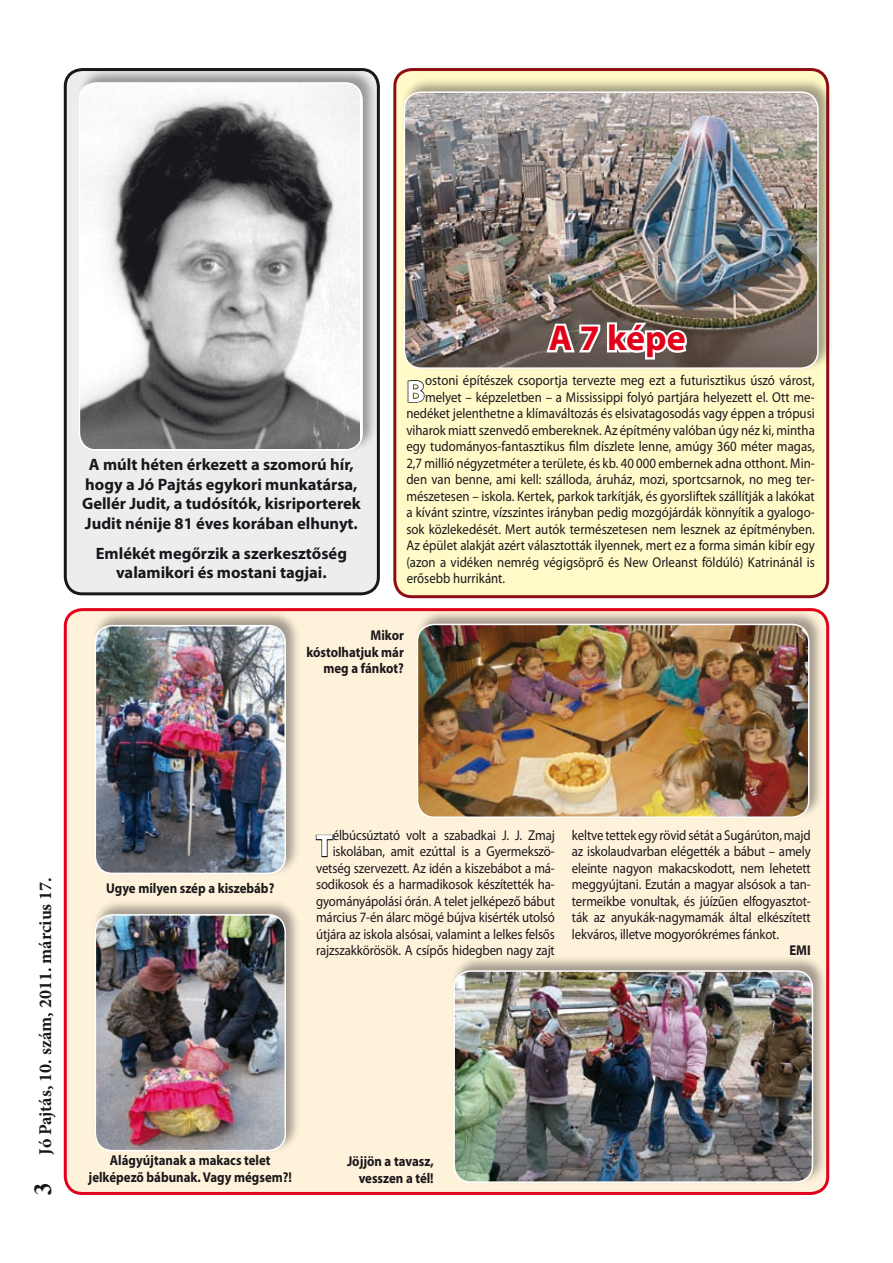
<style>
.page{position:relative;width:893px;height:1263px;background:#fff}
.page>*{position:absolute;margin:0;border:0;box-sizing:border-box;transform-origin:0 0}
.t1{font:700 36px "Myriad Pro";color:#e2001a}
.t2{font:700 31.05px "Myriad Pro";color:#fff}
.t3{font:700 18px "Minion Pro";color:#1a171c}
.t4{font:700 16.5px/19.5px "Myriad Pro";color:#1a171c;text-align:center}
.t5{font:14.25px/16.5px "Myriad Pro";color:#1a171c;text-align:right;scale:.9 1}
.t6{font:700 14.25px/16.5px "Myriad Pro";color:#1a171c;text-align:right;scale:.9 1}
</style>
<div class="page">
<div style="left:395px;top:70px;width:433px;height:527px;background:#fffac8;border-radius:17px"></div>
<svg style="left:407px;top:380px;width:18px;height:23px"></svg>
<div style="left:393px;top:68px;width:436px;height:530px;border:3px solid #8e0e14;border-radius:17px"></div>
<div style="left:401px;top:76px;width:434px;height:296px;background:#1a171c;opacity:.4"></div>
<img style="left:404px;top:92px;width:414px;height:276px;border-radius:17px">
<div style="left:404px;top:91px;width:415px;height:278px;border:2px solid #fff;border-radius:17px"></div>
<div style="left:546px;top:313px;width:150px;height:47px;background:#1a171c;opacity:.2"></div>
<svg style="left:543px;top:293px;width:146px;height:79px;background:#958c83"></svg>
<div style="left:65px;top:610px;width:763px;height:583px;background:#fff2da;border-radius:17px"></div>
<div style="left:414px;top:608px;width:410px;height:214px;background:#1a171c;opacity:.4"></div>
<img style="left:417px;top:624px;width:392px;height:193px;border-radius:17px">
<div style="left:417px;top:624px;width:392px;height:194px;border:2px solid #fff;border-radius:17px"></div>
<div style="left:92px;top:609px;width:210px;height:268px;background:#1a171c;opacity:.4"></div>
<img style="left:95px;top:626px;width:190px;height:247px;border-radius:17px">
<div style="left:95px;top:625px;width:191px;height:249px;border:2px solid #fff;border-radius:17px"></div>
<div style="left:451px;top:955px;width:378px;height:231px;background:#1a171c;opacity:.4"></div>
<img style="left:454px;top:971px;width:358px;height:211px;border-radius:17px">
<div style="left:453px;top:970px;width:360px;height:213px;border:2px solid #fff;border-radius:17px"></div>
<div style="left:92px;top:899px;width:210px;height:255px;background:#1a171c;opacity:.4"></div>
<img style="left:95px;top:915px;width:190px;height:235px;border-radius:17px">
<div style="left:95px;top:914px;width:191px;height:237px;border:2px solid #fff;border-radius:17px"></div>
<svg style="left:315px;top:834px;width:19px;height:24px"></svg>
<div style="left:65px;top:70px;width:313px;height:524px;background:#ededee;border-radius:17px"></div>
<div style="left:64px;top:68px;width:316px;height:527px;border:3px solid #1a171c;border-radius:17px"></div>
<div style="left:76px;top:67px;width:302px;height:386px;background:#1a171c;opacity:.4"></div>
<img style="left:79px;top:83px;width:280px;height:365px">
<div style="left:79px;top:82px;width:284px;height:369px;border:2px solid #fff;border-radius:17px"></div>
<p class="t4" style="left:82px;top:454px;width:280px">A múlt héten érkezett a szomorú hír, hogy a Jó Pajtás egykori munkatársa, Gellér Judit, a tudósítók, kisriporterek Judit nénije 81 éves korában elhunyt.</p>
<p class="t4" style="left:96px;top:543px;width:253px">Emlékét megőrzik a szerkesztőség valamikori és mostani tagjai.</p>
<h1 class="t1" style="left:549px;top:315px;width:138px">A 7 képe</h1>
<h2 class="t2" style="left:406px;top:371px;width:20px">B</h2>
<p class="t5" style="left:425px;top:372px;width:435px">ostoni építészek csoportja tervezte meg ezt a futurisztikus úszó várost,</p>
<p class="t5" style="left:425px;top:389px;width:435px">melyet – képzeletben – a Mississippi folyó partjára helyezett el. Ott me-</p>
<p class="t5" style="left:406px;top:405px;width:455px">nedéket jelenthetne a klímaváltozás és elsivatagosodás vagy éppen a trópusi</p>
<p class="t5" style="left:406px;top:422px;width:455px">viharok miatt szenvedő embereknek. Az építmény valóban úgy néz ki, mintha</p>
<p class="t5" style="left:406px;top:438px;width:455px">egy tudományos-fantasztikus film díszlete lenne, amúgy 360 méter magas,</p>
<p class="t5" style="left:406px;top:455px;width:455px">2,7 millió négyzetméter a területe, és kb. 40 000 embernek adna otthont. Min-</p>
<p class="t5" style="left:406px;top:471px;width:455px">den van benne, ami kell: szálloda, áruház, mozi, sportcsarnok, no meg ter-</p>
<p class="t5" style="left:406px;top:488px;width:455px">mészetesen – iskola. Kertek, parkok tarkítják, és gyorsliftek szállítják a lakókat</p>
<p class="t5" style="left:406px;top:504px;width:455px">a kívánt szintre, vízszintes irányban pedig mozgójárdák könnyítik a gyalogo-</p>
<p class="t5" style="left:406px;top:521px;width:455px">sok közlekedését. Mert autók természetesen nem lesznek az építményben.</p>
<p class="t5" style="left:406px;top:537px;width:455px">Az épület alakját azért választották ilyennek, mert ez a forma simán kibír egy</p>
<p class="t5" style="left:406px;top:554px;width:455px">(azon a vidéken nemrég végigsöprő és New Orleanst földúló) Katrinánál is</p>
<p class="t5" style="left:407px;top:570px;width:111px">erősebb hurrikánt.</p>
<p class="t6" style="left:306px;top:626px;width:110px">Mikor kóstolhatjuk már meg a fánkot?</p>
<p class="t3" style="left:33px;top:1154px;width:279px;rotate:-90deg">Jó Pajtás, 10. szám, 2011. március 17.</p>
<p class="t6" style="left:106px;top:879px;width:188px">Ugye milyen szép a kiszebáb?</p>
<p class="t5" style="left:316px;top:827px;width:267px">élbúcsúztató volt a szabadkai J. J. Zmaj iskolában, amit ezúttal is a Gyermekszö&shy;vetség szervezett. Az idén a kiszebábot a má&shy;sodikosok és a harmadikosok készítették ha&shy;gyományápolási órán. A telet jelképező bábut március 7-én álarc mögé bújva kisérték utolsó útjára az iskola alsósai, valamint a lelkes felsős rajzszakkörösök. A csípős hidegben nagy zajt</p>
<p class="t5" style="left:572px;top:827px;width:267px;text-align:justify">keltve tettek egy rövid sétát a Sugárúton, majd az iskolaudvarban elégették a bábut – amely eleinte nagyon makacskodott, nem lehetett meggyújtani. Ezután a magyar alsósok a tan&shy;termeikbe vonultak, és júízűen elfogyasztot&shy;ták az anyukák-nagymamák által elkészített lekváros, illetve mogyorókrémes fánkot.</p>
<h2 class="t2" style="left:316px;top:826px;width:18px">T</h2>
<p class="t6" style="left:789px;top:942px;width:25px">EMI</p>
<p class="t6" style="left:89px;top:1152px;width:227px;text-align:center">Alágyújtanak a makacs telet jelképező bábunak. Vagy mégsem?!</p>
<p class="t6" style="left:347px;top:1153px;width:98px">Jöjjön a tavasz, vesszen a tél!</p>
</div>
